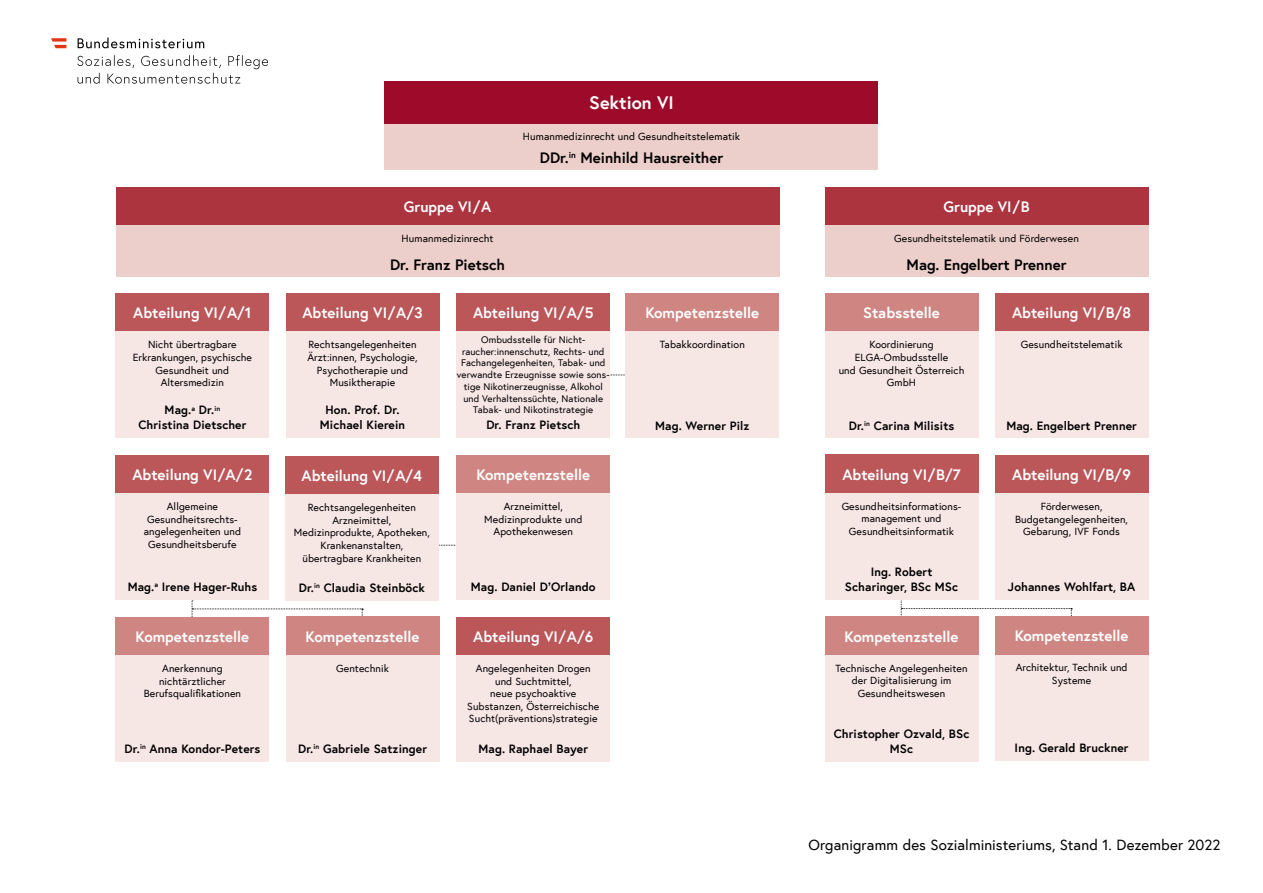
<style>
.page{position:relative;width:1263px;height:893px;background:#fff}
.page>*{position:absolute;margin:0;border:0;box-sizing:border-box;transform-origin:0 0}
.Sektion{font:700 18px "Europa Austria";color:#fff}
.Abteilung{font:700 15px "Europa Austria";color:#fff}
.Kompetenzstelle{font:700 15px "Europa Austria";color:#fff}
.t1{font:15px "Europa Austria";letter-spacing:.005em;color:#000}
.Name_Gruppe{font:700 15px "Europa Austria";color:#000}
.Name_SektionschefIn{font:700 15px "Europa Austria";color:#000}
.Gruppe{font:700 15px "Europa Austria";color:#fff}
.Name_Abteilung{font:700 12px/15px "Europa Austria";letter-spacing:.01em;color:#000;text-align:center}
.Bezeichnung_Abteilun{font:10.5px/12.6px "Europa Austria";letter-spacing:.01em;color:#000;text-align:center}
.Bezeichnung_Abteilun-2{font:9.75px/11.7px "Europa Austria";letter-spacing:.01em;color:#000;text-align:center}
</style>
<div class="page">
<svg style="left:77px;top:55px;width:191px;height:29px"></svg>
<svg style="left:78px;top:38px;width:126px;height:10px"></svg>
<svg style="left:51px;top:38px;width:15px;height:10px"></svg>
<svg style="left:610px;top:375px;width:16px;height:1px"></svg>
<svg style="left:438px;top:545px;width:19px;height:1px"></svg>
<svg style="left:192px;top:600px;width:171px;height:17px"></svg>
<svg style="left:901px;top:599px;width:171px;height:99px"></svg>
<div style="left:825px;top:617px;width:153px;height:38px;background:#cf8682"></div>
<div style="left:825px;top:655px;width:153px;height:106px;background:#f6e6e4"></div>
<div style="left:995px;top:654px;width:153px;height:107px;background:#f6e6e4"></div>
<div style="left:995px;top:616px;width:153px;height:38px;background:#cf8682"></div>
<div style="left:825px;top:293px;width:153px;height:39px;background:#cf8682"></div>
<div style="left:825px;top:332px;width:153px;height:106px;background:#f6e6e4"></div>
<div style="left:626px;top:293px;width:153px;height:39px;background:#cf8682"></div>
<div style="left:626px;top:332px;width:153px;height:106px;background:#f6e6e4"></div>
<div style="left:116px;top:617px;width:153px;height:38px;background:#cf8682"></div>
<div style="left:116px;top:655px;width:153px;height:106px;background:#f6e6e4"></div>
<div style="left:457px;top:455px;width:153px;height:38px;background:#cf8682"></div>
<div style="left:457px;top:493px;width:153px;height:107px;background:#f6e6e4"></div>
<div style="left:286px;top:655px;width:153px;height:106px;background:#f6e6e4"></div>
<div style="left:286px;top:617px;width:153px;height:38px;background:#cf8682"></div>
<div style="left:116px;top:293px;width:153px;height:39px;background:#bb5659"></div>
<div style="left:116px;top:332px;width:153px;height:106px;background:#f6e6e4"></div>
<div style="left:116px;top:455px;width:153px;height:38px;background:#bb5659"></div>
<div style="left:116px;top:493px;width:153px;height:107px;background:#f6e6e4"></div>
<div style="left:457px;top:293px;width:153px;height:38px;background:#bb5659"></div>
<div style="left:457px;top:331px;width:153px;height:106px;background:#f6e6e4"></div>
<div style="left:995px;top:455px;width:153px;height:38px;background:#bb5659"></div>
<div style="left:995px;top:493px;width:153px;height:107px;background:#f6e6e4"></div>
<div style="left:457px;top:617px;width:153px;height:38px;background:#bb5659"></div>
<div style="left:457px;top:655px;width:153px;height:106px;background:#f6e6e4"></div>
<div style="left:825px;top:455px;width:153px;height:38px;background:#bb5659"></div>
<div style="left:825px;top:493px;width:153px;height:106px;background:#f6e6e4"></div>
<div style="left:286px;top:293px;width:153px;height:39px;background:#bb5659"></div>
<div style="left:286px;top:332px;width:153px;height:106px;background:#f6e6e4"></div>
<div style="left:285px;top:456px;width:153px;height:38px;background:#bb5659"></div>
<div style="left:285px;top:494px;width:153px;height:107px;background:#f6e6e4"></div>
<div style="left:995px;top:293px;width:153px;height:39px;background:#bb5659"></div>
<div style="left:995px;top:332px;width:153px;height:106px;background:#f6e6e4"></div>
<div style="left:116px;top:187px;width:663px;height:38px;background:#ac343f"></div>
<div style="left:825px;top:187px;width:323px;height:39px;background:#ac343f"></div>
<div style="left:116px;top:225px;width:663px;height:51px;background:#ecceca"></div>
<div style="left:825px;top:226px;width:323px;height:51px;background:#ecceca"></div>
<div style="left:385px;top:123px;width:493px;height:47px;background:#ecceca"></div>
<div style="left:385px;top:81px;width:493px;height:42px;background:#9e0b2a"></div>
<h1 class="Sektion" style="left:589px;top:90px;width:86px">Sektion VI</h1>
<h2 class="Bezeichnung_Abteilun" style="left:523px;top:130px;width:219px">Humanmedizinrecht und Gesundheitstelematik</h2>
<p class="Name_SektionschefIn" style="left:540px;top:148px;width:185px">DDr.<sup>in</sup> Meinhild Hausreither</p>
<h1 class="Gruppe" style="left:404px;top:197px;width:89px">Gruppe VI/A</h1>
<h1 class="Gruppe" style="left:943px;top:197px;width:88px">Gruppe VI/B</h1>
<h2 class="Bezeichnung_Abteilun" style="left:402px;top:232px;width:93px">Humanmedizinrecht</h2>
<h2 class="Bezeichnung_Abteilun" style="left:894px;top:232px;width:186px">Gesundheitstelematik und Förderwesen</h2>
<p class="Name_Gruppe" style="left:390px;top:254px;width:116px">Dr. Franz Pietsch</p>
<p class="Name_Gruppe" style="left:906px;top:254px;width:161px">Mag. Engelbert Prenner</p>
<h1 class="Abteilung" style="left:133px;top:303px;width:120px">Abteilung VI/A/1</h1>
<h2 class="Bezeichnung_Abteilun" style="left:133px;top:338px;width:121px">Nicht übertragbare<br>Erkrankungen, psychische<br>Gesundheit und<br>Altersmedizin</h2>
<h1 class="Abteilung" style="left:302px;top:303px;width:122px">Abteilung VI/A/3</h1>
<h2 class="Bezeichnung_Abteilun" style="left:307px;top:338px;width:112px">Rechtsangelegenheiten<br>Ärzt:innen, Psychologie,<br>Psychotherapie und<br>Musiktherapie</h2>
<p class="Name_Abteilung" style="left:138px;top:402px;width:110px">Mag.<sup>a</sup> Dr.<sup>in<br></sup>Christina Dietscher</p>
<p class="Name_Abteilung" style="left:320px;top:402px;width:87px">Hon. Prof. Dr.<br>Michael Kierein</p>
<h1 class="Abteilung" style="left:132px;top:464px;width:122px">Abteilung VI/A/2</h1>
<h2 class="Bezeichnung_Abteilun" style="left:167px;top:500px;width:53px">Allgemeine</h2>
<h2 class="Bezeichnung_Abteilun" style="left:144px;top:512px;width:99px">Gesundheitsrechts‑ angelegenheiten und<br>Gesundheitsberufe</h2>
<h1 class="Abteilung" style="left:302px;top:466px;width:122px">Abteilung VI/A/4</h1>
<h2 class="Bezeichnung_Abteilun" style="left:294px;top:501px;width:138px">Rechtsangelegenheiten<br>Arzneimittel,<br>Medizinprodukte, Apotheken,<br>Krankenanstalten, übertragbare Krankheiten</h2>
<h1 class="Abteilung" style="left:473px;top:302px;width:122px">Abteilung VI/A/5</h1>
<h2 class="Bezeichnung_Abteilun-2" style="left:457px;top:334px;width:154px">Ombudsstelle für Nicht&shy;raucher:innenschutz, Rechts- und<br>Fachangelegenheiten, Tabak- und verwandte Erzeugnisse sowie sons&shy;tige Nikotinerzeugnisse, Alkohol und Verhaltenssüchte, Nationale<br>Tabak- und Nikotinstrategie</h2>
<p class="Name_Abteilung" style="left:486px;top:417px;width:95px">Dr. Franz Pietsch</p>
<h1 class="Kompetenzstelle" style="left:476px;top:465px;width:115px">Kompetenzstelle</h1>
<h2 class="Bezeichnung_Abteilun" style="left:504px;top:500px;width:61px">Arzneimittel,</h2>
<h2 class="Bezeichnung_Abteilun" style="left:484px;top:512px;width:100px">Medizinprodukte und</h2>
<h2 class="Bezeichnung_Abteilun" style="left:493px;top:525px;width:81px">Apothekenwesen</h2>
<h1 class="Kompetenzstelle" style="left:645px;top:303px;width:115px">Kompetenzstelle</h1>
<h2 class="Bezeichnung_Abteilun" style="left:660px;top:338px;width:87px">Tabakkoordination</h2>
<p class="Name_Abteilung" style="left:655px;top:417px;width:96px">Mag. Werner Pilz</p>
<h1 class="Kompetenzstelle" style="left:863px;top:303px;width:78px">Stabsstelle</h1>
<h2 class="Bezeichnung_Abteilun" style="left:839px;top:338px;width:127px">Koordinierung<br>ELGA-Ombudsstelle<br>und Gesundheit Österreich<br>GmbH</h2>
<p class="Name_Abteilung" style="left:849px;top:417px;width:107px">Dr.<sup>in</sup> Carina Milisits</p>
<h1 class="Abteilung" style="left:842px;top:464px;width:120px">Abteilung VI/B/7</h1>
<h2 class="Bezeichnung_Abteilun" style="left:842px;top:499px;width:121px">Gesundheitsinformations&shy;management und<br>Gesundheitsinformatik</h2>
<p class="Name_Abteilung" style="left:871px;top:564px;width:63px">Ing. Robert</p>
<h1 class="Abteilung" style="left:1012px;top:303px;width:121px">Abteilung VI/B/8</h1>
<h2 class="Bezeichnung_Abteilun" style="left:1021px;top:338px;width:103px">Gesundheitstelematik</h2>
<p class="Name_Abteilung" style="left:1006px;top:417px;width:132px">Mag. Engelbert Prenner</p>
<h1 class="Abteilung" style="left:1012px;top:465px;width:120px">Abteilung VI/B/9</h1>
<h2 class="Bezeichnung_Abteilun" style="left:1015px;top:500px;width:114px">Förderwesen,<br>Budgetangelegenheiten,<br>Gebarung, IVF Fonds</h2>
<p class="Name_Abteilung" style="left:128px;top:579px;width:131px">Mag.<sup>a</sup> Irene Hager-Ruhs</p>
<p class="Name_Abteilung" style="left:845px;top:579px;width:115px">Scharinger, BSc MSc</p>
<p class="Name_Abteilung" style="left:299px;top:580px;width:128px">Dr.<sup>in</sup> Claudia Steinböck</p>
<p class="Name_Abteilung" style="left:1008px;top:579px;width:129px">Johannes Wohlfart, BA</p>
<p class="Name_Abteilung" style="left:471px;top:579px;width:126px">Mag. Daniel D’Orlando</p>
<h1 class="Kompetenzstelle" style="left:136px;top:626px;width:115px">Kompetenzstelle</h1>
<h2 class="Bezeichnung_Abteilun" style="left:162px;top:662px;width:62px">Anerkennung</h2>
<h2 class="Bezeichnung_Abteilun" style="left:159px;top:674px;width:68px">nichtärztlicher</h2>
<h2 class="Bezeichnung_Abteilun" style="left:144px;top:687px;width:99px">Berufsqualifikationen</h2>
<p class="Name_Abteilung" style="left:125px;top:741px;width:137px">Dr.<sup>in</sup> Anna Kondor-Peters</p>
<h1 class="Kompetenzstelle" style="left:306px;top:626px;width:115px">Kompetenzstelle</h1>
<h2 class="Bezeichnung_Abteilun" style="left:336px;top:661px;width:54px">Gentechnik</h2>
<p class="Name_Abteilung" style="left:298px;top:741px;width:130px">Dr.<sup>in</sup> Gabriele Satzinger</p>
<h1 class="Abteilung" style="left:473px;top:626px;width:122px">Abteilung VI/A/6</h1>
<h2 class="Bezeichnung_Abteilun" style="left:467px;top:662px;width:134px">Angelegenheiten Drogen und Suchtmittel,<br>neue psychoaktive<br>Substanzen, Österreichische<br>Sucht(präventions)strategie</h2>
<p class="Name_Abteilung" style="left:478px;top:741px;width:111px">Mag. Raphael Bayer</p>
<h1 class="Kompetenzstelle" style="left:1015px;top:626px;width:115px">Kompetenzstelle</h1>
<h1 class="Kompetenzstelle" style="left:845px;top:626px;width:115px">Kompetenzstelle</h1>
<h2 class="Bezeichnung_Abteilun" style="left:835px;top:661px;width:134px">Technische Angelegenheiten der Digitalisierung im<br>Gesundheitswesen</h2>
<h2 class="Bezeichnung_Abteilun" style="left:1016px;top:661px;width:113px">Architektur, Technik und<br>Systeme</h2>
<p class="Name_Abteilung" style="left:834px;top:726px;width:137px;line-height:14.4px">Christopher Ozvald, BSc<br>MSc</p>
<p class="Name_Abteilung" style="left:1015px;top:740px;width:115px">Ing. Gerald Bruckner</p>
<h2 class="t1" style="left:808px;top:836px;width:414px">Organigramm des Sozialministeriums, Stand 1. Dezember 2022</h2>
</div>
